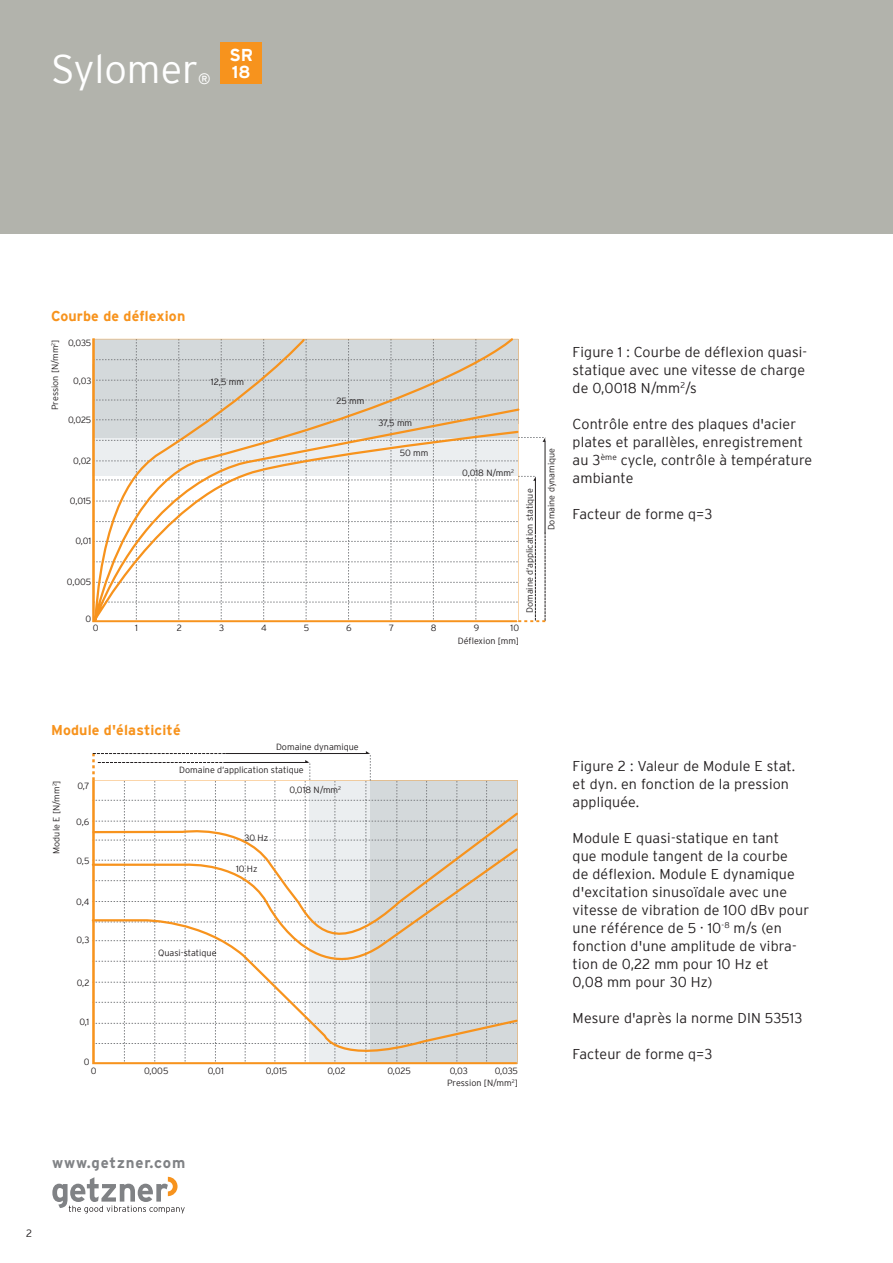
<style>
.page{position:relative;width:893px;height:1263px;background:#fff}
.page>*{position:absolute;margin:0;border:0;box-sizing:border-box;transform-origin:0 0}
.t1{font:300 39.75px "Interstate";color:#fff}
.t2{font:700 17.25px/17.2px "Interstate";color:#fff}
.t3{font:700 15px "Interstate";letter-spacing:.055em;color:#808285}
.t4{font:15px "Interstate";color:#fff}
.t5{font:300 14.25px/18px "Interstate";letter-spacing:.01em;color:#231f20}
.t6{font:700 14.25px "Interstate";letter-spacing:.01em;color:#f7931d}
.t7{font:300 10.5px "Interstate";color:#231f20}
.t8{font:300 9px "Interstate";color:#231f20}
</style>
<div class="page">
<div style="left:0;top:0;width:893px;height:234px;background:#b2b3ac"></div>
<div style="left:221px;top:42px;width:41px;height:41px;background:#f7931d"></div>
<svg style="left:52px;top:1177px;width:133px;height:36px"></svg>
<svg style="left:518px;top:339px;width:28px;height:283px"></svg>
<svg style="left:93px;top:339px;width:425px;height:283px"></svg>
<svg style="left:92px;top:751px;width:426px;height:60px"></svg>
<svg style="left:92px;top:811px;width:426px;height:35px"></svg>
<svg style="left:91px;top:846px;width:427px;height:218px"></svg>
<h1 class="t1" style="left:51px;top:47px;width:149px">Sylomer</h1>
<p class="t4" style="left:198px;top:70px;width:14px">®</p>
<p class="t2" style="left:229px;top:47px;width:25px">SR<br>18</p>
<p class="t6" style="left:51px;top:308px;width:136px">Courbe de délexion</p>
<p class="t8" style="left:50px;top:410px;width:72px;rotate:-90deg">Pression [N/mm<sup>2</sup>]</p>
<p class="t8" style="left:68px;top:338px;width:25px">0,035</p>
<p class="t8" style="left:73px;top:375px;width:20px">0,03</p>
<p class="t8" style="left:68px;top:415px;width:25px">0,025</p>
<p class="t8" style="left:73px;top:456px;width:20px">0,02</p>
<p class="t8" style="left:70px;top:496px;width:23px">0,015</p>
<p class="t8" style="left:75px;top:536px;width:18px">0,01</p>
<p class="t8" style="left:67px;top:576px;width:26px">0,005</p>
<p class="t8" style="left:86px;top:614px;width:7px">0</p>
<p class="t8" style="left:211px;top:377px;width:35px">12,5 mm</p>
<p class="t8" style="left:337px;top:396px;width:29px">25 mm</p>
<p class="t8" style="left:378px;top:418px;width:35px">37,5 mm</p>
<p class="t8" style="left:400px;top:448px;width:30px">50 mm</p>
<p class="t8" style="left:462px;top:468px;width:53px">0,018 N/mm<sup>2</sup></p>
<p class="t8" style="left:525px;top:613px;width:126px;rotate:-90deg">Domaine d‘application statique</p>
<p class="t8" style="left:93px;top:623px;width:7px">0</p>
<p class="t8" style="left:135px;top:623px;width:4px">1</p>
<p class="t8" style="left:177px;top:623px;width:7px">2</p>
<p class="t8" style="left:219px;top:623px;width:7px">3</p>
<p class="t8" style="left:261px;top:623px;width:7px">4</p>
<p class="t8" style="left:304px;top:623px;width:7px">5</p>
<p class="t8" style="left:346px;top:623px;width:7px">6</p>
<p class="t8" style="left:389px;top:623px;width:7px">7</p>
<p class="t8" style="left:431px;top:623px;width:7px">8</p>
<p class="t8" style="left:474px;top:623px;width:7px">9</p>
<p class="t8" style="left:510px;top:623px;width:10px">10</p>
<p class="t8" style="left:458px;top:635px;width:63px">Déflexion [mm]</p>
<p class="t8" style="left:546px;top:530px;width:84px;rotate:-90deg">Domaine dynamique</p>
<p class="t5" style="left:573px;top:343px;width:236px">Figure 1 : Courbe de délexion quasi&shy;statique avec une vitesse de charge de 0,0018 N/mm<sup>2</sup>/s</p>
<p class="t5" style="left:573px;top:415px;width:241px">Contrôle entre des plaques d'acier plates et parallèles, enregistrement au 3<sup>ème</sup> cycle, contrôle à température ambiante</p>
<p class="t5" style="left:573px;top:505px;width:141px">Facteur de forme q=3</p>
<p class="t6" style="left:51px;top:724px;width:131px">Module d'élasticité</p>
<p class="t8" style="left:276px;top:742px;width:84px">Domaine dynamique</p>
<p class="t8" style="left:51px;top:854px;width:75px;rotate:-90deg">Module E [N/mm<sup>2</sup>]</p>
<p class="t8" style="left:77px;top:781px;width:14px">0,7</p>
<p class="t8" style="left:76px;top:816px;width:15px">0,6</p>
<p class="t8" style="left:76px;top:856px;width:15px">0,5</p>
<p class="t8" style="left:76px;top:897px;width:15px">0,4</p>
<p class="t8" style="left:77px;top:935px;width:14px">0,3</p>
<p class="t8" style="left:77px;top:977px;width:14px">0,2</p>
<p class="t8" style="left:79px;top:1017px;width:12px">0,1</p>
<p class="t8" style="left:84px;top:1056px;width:7px">0</p>
<p class="t8" style="left:179px;top:765px;width:126px">Domaine d‘application statique</p>
<p class="t8" style="left:244px;top:832px;width:25px">30 Hz</p>
<p class="t8" style="left:236px;top:864px;width:23px">10 Hz</p>
<p class="t8" style="left:290px;top:785px;width:53px">0,018 N/mm<sup>2</sup></p>
<p class="t8" style="left:158px;top:948px;width:60px">Quasi-statique</p>
<p class="t8" style="left:91px;top:1065px;width:7px">0</p>
<p class="t8" style="left:144px;top:1065px;width:26px">0,005</p>
<p class="t8" style="left:208px;top:1065px;width:18px">0,01</p>
<p class="t8" style="left:266px;top:1065px;width:23px">0,015</p>
<p class="t8" style="left:327px;top:1065px;width:20px">0,02</p>
<p class="t8" style="left:387px;top:1065px;width:25px">0,025</p>
<p class="t8" style="left:450px;top:1065px;width:20px">0,03</p>
<p class="t8" style="left:495px;top:1065px;width:25px">0,035</p>
<p class="t8" style="left:447px;top:1078px;width:72px">Pression [N/mm<sup>2</sup>]</p>
<p class="t3" style="left:52px;top:1157px;width:135px">www.getzner.com</p>
<p class="t7" style="left:26px;top:1228px;width:7px">2</p>
<p class="t5" style="left:573px;top:757px;width:224px">Figure 2 : Valeur de Module E stat. et dyn. en fonction de la pression appliquée.</p>
<p class="t5" style="left:573px;top:829px;width:238px">Module E quasi-statique en tant<br>que module tangent de la courbe<br>de délexion. Module E dynamique d'excitation sinusoïdale avec une vitesse de vibration de 100 dBv pour une référence de 5 · 10<sup>-8</sup> m/s (en fonction d'une amplitude de vibra&shy;tion de 0,22 mm pour 10 Hz et<br>0,08 mm pour 30 Hz)</p>
<p class="t5" style="left:573px;top:1009px;width:231px">Mesure d'après la norme DIN 53513</p>
<p class="t5" style="left:573px;top:1045px;width:141px">Facteur de forme q=3</p>
</div>
